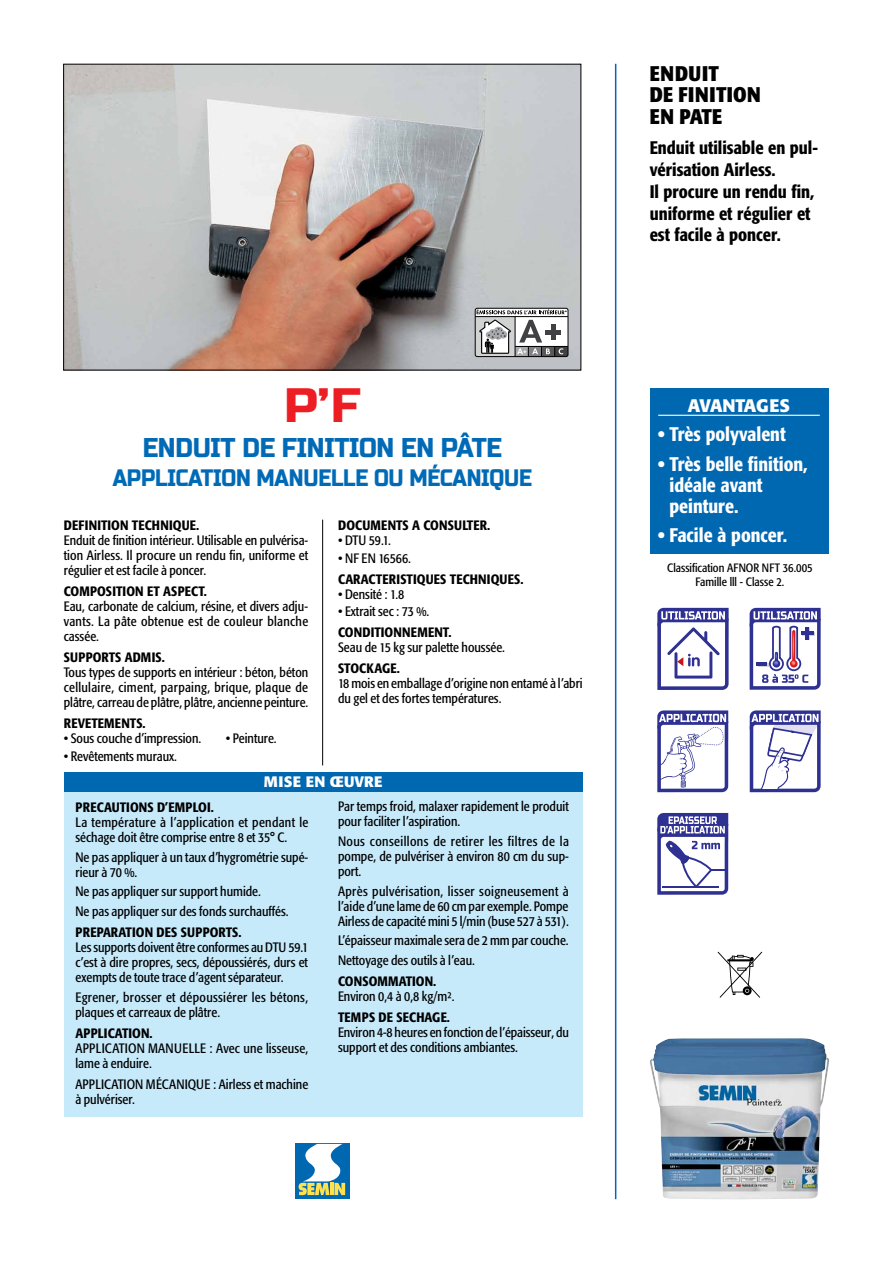
<style>
.page{position:relative;width:893px;height:1263px;background:#fff}
.page>*{position:absolute;margin:0;border:0;box-sizing:border-box;transform-origin:0 0}
.t1{font:48px "Russo One";color:#ed1d24}
.t2{font:27px "Russo One";letter-spacing:-.01em;color:#006ab6;scale:.9 1}
.t3{font:23.7px "Russo One";letter-spacing:-.01em;color:#006ab6;scale:.86 1}
.t4{font:700 condensed 21px/21.8px "Formata";letter-spacing:.02em;color:#000}
.t5{font:500 condensed 19.5px/21px "Formata";color:#fff}
.t6{font:500 condensed 18px/21.8px "Formata";color:#000}
.t7{font:700 18px "Formata";color:#fff}
.t8{font:700 15px "Formata";letter-spacing:.02em;color:#fff}
.t9{font:condensed 13.5px/15px "Formata";color:#000}
.t10{font:500 condensed 13.5px "Formata";letter-spacing:.01em;color:#000}
.t11{font:condensed 13.5px/15px "Formata";letter-spacing:.02em;color:#000}
.t12{font:condensed 12px/14.7px "Formata";color:#000;text-align:center}
</style>
<div class="page">
<hr style="left:615px;top:64px;width:1px;height:1135px;background:#006ab6">
<img style="left:65px;top:66px;width:514px;height:302px">
<hr style="left:322px;top:520px;width:1px;height:245px;background:#000">
<div style="left:64px;top:772px;width:519px;height:344px;background:#c7eafb"></div>
<div style="left:64px;top:772px;width:519px;height:19px;background:#0067b1"></div>
<div style="left:650px;top:389px;width:178px;height:165px;background:#0067b1"></div>
<hr style="left:658px;top:415px;width:162px;height:1px;background:#fff">
<svg style="left:295px;top:1143px;width:55px;height:56px"></svg>
<svg style="left:473px;top:309px;width:95px;height:48px"></svg>
<hr style="left:545px;top:330px;width:16px;height:4px;background:#414042">
<hr style="left:551px;top:324px;width:4px;height:16px;background:#414042">
<img style="left:650px;top:1038px;width:179px;height:161px">
<svg style="left:750px;top:710px;width:71px;height:82px"></svg>
<svg style="left:717px;top:952px;width:45px;height:46px"></svg>
<svg style="left:657px;top:710px;width:71px;height:82px"></svg>
<svg style="left:657px;top:608px;width:72px;height:82px"></svg>
<svg style="left:750px;top:608px;width:71px;height:82px"></svg>
<svg style="left:657px;top:813px;width:71px;height:82px"></svg>
<h1 class="t1" style="left:284px;top:378px;width:78px">P’F</h1>
<h2 class="t2" style="left:143px;top:432px;width:401px">ENDUIT DE FINITION EN PÂTE</h2>
<h3 class="t3" style="left:113px;top:464px;width:104px">APP LICATION</h3>
<h3 class="t3" style="left:257px;top:464px;width:322px">MANUELLE OU MÉCANIQUE</h3>
<p class="t10" style="left:64px;top:517px;width:137px">DEFINITION TECHNIQUE.</p>
<p class="t9" style="left:64px;top:533px;width:246px;text-align:justify">Enduit de finition intérieur. Utilisable en pulvérisa&shy;tion Airless. Il procure un rendu fin, uniforme et régulier et est facile à poncer.</p>
<p class="t10" style="left:64px;top:583px;width:145px">COMPOSITION et ASPECT.</p>
<p class="t9" style="left:64px;top:599px;width:246px;text-align:justify">Eau, carbonate de calcium, résine, et divers adju&shy;vants. La pâte obtenue est de couleur blanche cassée.</p>
<p class="t10" style="left:64px;top:649px;width:103px">SUPPORTS ADMIS.</p>
<p class="t9" style="left:64px;top:665px;width:246px;text-align:justify">Tous types de supports en intérieur : béton, béton cellulaire, ciment, parpaing, brique, plaque de plâtre, carreau de plâtre, plâtre, ancienne peinture.</p>
<p class="t10" style="left:64px;top:715px;width:83px">REVETEMENTS.</p>
<p class="t9" style="left:64px;top:731px;width:139px">• Sous couche d’impression.</p>
<p class="t9" style="left:226px;top:731px;width:52px">• Peinture.</p>
<p class="t9" style="left:64px;top:749px;width:115px">• Revêtements muraux.</p>
<p class="t10" style="left:338px;top:517px;width:154px">DOCUMENTS A CONSULTER.</p>
<p class="t9" style="left:338px;top:533px;width:54px">• DTU 59.1.</p>
<p class="t9" style="left:338px;top:551px;width:74px">• NF EN 16566.</p>
<p class="t10" style="left:338px;top:571px;width:187px">CARACTERISTIQUES TECHNIQUES.</p>
<p class="t9" style="left:338px;top:587px;width:68px">• Densité : 1.8</p>
<p class="t9" style="left:338px;top:604px;width:93px">• Extrait sec : 73 %.</p>
<p class="t10" style="left:338px;top:624px;width:115px">CONDITIONNEMENT.</p>
<p class="t9" style="left:338px;top:640px;width:169px">Seau de 15 kg sur palette houssée.</p>
<p class="t10" style="left:338px;top:660px;width:63px">STOCKAGE.</p>
<p class="t9" style="left:338px;top:676px;width:246px">18 mois en emballage d’origine non entamé à l’abri du gel et des fortes températures.</p>
<p class="t8" style="left:264px;top:772px;width:120px">MISE EN ŒUVRE</p>
<p class="t10" style="left:75px;top:799px;width:140px">PRECAUTIONS D’EMPLOI.</p>
<p class="t11" style="left:75px;top:815px;width:234px">La température à l’application et pendant le séchage doit être comprise entre 8 et 35° C.</p>
<p class="t9" style="left:75px;top:849px;width:234px">Ne pas appliquer à un taux d’hygrométrie supé&shy;rieur à 70 %.</p>
<p class="t9" style="left:75px;top:882px;width:215px;line-height:19.6px">Ne pas appliquer sur support humide.<br>Ne pas appliquer sur des fonds surchauffés.</p>
<p class="t10" style="left:75px;top:924px;width:168px">PREPARATION DES SUPPORTS.</p>
<p class="t9" style="left:75px;top:940px;width:234px;text-align:justify">Les supports doivent être conformes au DTU 59.1 c’est à dire propres, secs, dépoussiérés, durs et exempts de toute trace d’agent séparateur.</p>
<p class="t11" style="left:75px;top:989px;width:234px">Egrener, brosser et dépoussiérer les bétons, plaques et carreaux de plâtre.</p>
<p class="t10" style="left:75px;top:1024px;width:79px">APPLICATION.</p>
<p class="t9" style="left:75px;top:1040px;width:234px">Application manu elle : Avec une lisseuse, lame à enduire.</p>
<p class="t9" style="left:75px;top:1077px;width:234px">Application mécan ique : Airless et machine à pulvériser.</p>
<p class="t9" style="left:338px;top:799px;width:232px">Par temps froid, malaxer rapidement le produit pour faciliter l’aspiration.</p>
<p class="t9" style="left:338px;top:834px;width:232px;text-align:justify">Nous conseillons de retirer les filtres de la pompe, de pulvériser à environ 80 cm du sup&shy;port.</p>
<p class="t9" style="left:338px;top:883px;width:232px;text-align:justify">Après pulvérisation, lisser soigneusement à l’aide d’une lame de 60 cm par exemple. Pompe Airless de capacité mini 5 l/min (buse 527 à 531).</p>
<p class="t9" style="left:338px;top:931px;width:232px;line-height:19.6px">L’épaisseur maximale sera de 2 mm par couche.<br>Nettoyage des outils à l’eau.</p>
<p class="t10" style="left:338px;top:973px;width:100px">CONSOMMATION.</p>
<p class="t9" style="left:338px;top:989px;width:118px">Environ 0,4 à 0,8 kg/m².</p>
<p class="t10" style="left:338px;top:1009px;width:113px">TEMPS DE SECHAGE.</p>
<p class="t9" style="left:338px;top:1025px;width:232px">Environ 4-8 heures en fonction de l’épaisseur, du support et des conditions ambiantes.</p>
<h3 class="t4" style="left:650px;top:62px;width:113px">ENDUIT<br>DE FINITION<br>EN PATE</h3>
<h3 class="t6" style="left:650px;top:137px;width:170px">Enduit utilisable en pul&shy;vérisation Airless.<br>Il procure un rendu fin, uniforme et régulier et est facile à poncer.</h3>
<h3 class="t7" style="left:688px;top:394px;width:104px">AVANTAGES</h3>
<h3 class="t5" style="left:658px;top:424px;width:129px">• Très polyvalent</h3>
<h3 class="t5" style="left:670px;top:453px;width:140px;text-indent:-11px">• Très belle finition, idéale avant peinture.</h3>
<h3 class="t5" style="left:658px;top:525px;width:131px">• Facile à poncer.</h3>
<p class="t12" style="left:667px;top:560px;width:147px">Classification AFNOR NFT 36.005<br>Famille lll - Classe 2.</p>
</div>
